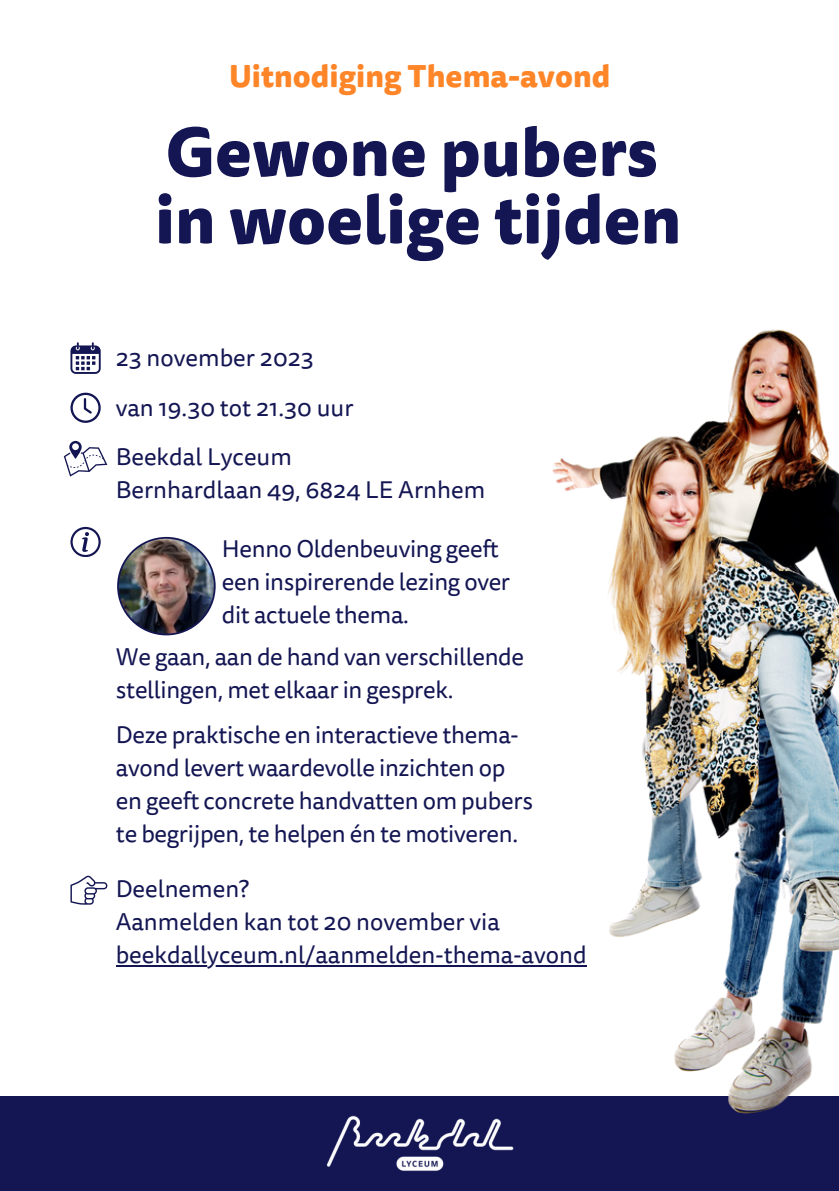
<style>
.page{position:relative;width:839px;height:1191px;background:#fff}
.page>*{position:absolute;margin:0;border:0;box-sizing:border-box;transform-origin:0 0}
.t1{font:800 66.4px "Tisa Sans Pro";color:#141653}
.t2{font:800 30.6px "Tisa Sans Pro";color:#fe8528}
.t3{font:24px/33px "Tisa Sans Pro";letter-spacing:-.015em;color:#141653}
</style>
<div class="page">
<div style="left:0;top:1097px;width:838px;height:94px;background:#141653"></div>
<img style="left:326px;top:1115px;width:188px;height:56px">
<svg style="left:70px;top:342px;width:30px;height:32px"></svg>
<svg style="left:70px;top:393px;width:30px;height:30px"></svg>
<svg style="left:70px;top:527px;width:30px;height:30px"></svg>
<img style="left:524px;top:329px;width:314px;height:785px">
<svg style="left:64px;top:441px;width:43px;height:36px"></svg>
<svg style="left:70px;top:876px;width:37px;height:28px"></svg>
<img style="left:117px;top:537px;width:99px;height:98px">
<hr style="left:116px;top:965px;width:470px;height:1px;background:#141653">
<p class="t2" style="left:229px;top:53px;width:382px">Uitnodiging Thema-avond</p>
<p class="t1" style="left:165px;top:102px;width:494px">Gewone pubers</p>
<p class="t1" style="left:155px;top:169px;width:527px">in woelige tijden</p>
<p class="t3" style="left:116px;top:342px;width:200px">23 november 2023</p>
<p class="t3" style="left:116px;top:392px;width:239px">van 19.30 tot 21.30 uur</p>
<p class="t3" style="left:116px;top:441px;width:178px">Beekdal Lyceum</p>
<p class="t3" style="left:116px;top:474px;width:371px">Bernhardlaan 49, 6824 LE Arnhem</p>
<p class="t3" style="left:222px;top:533px;width:290px">Henno Oldenbeuving geeft een inspirerende lezing over dit actuele thema.</p>
<p class="t3" style="left:116px;top:641px;width:409px">We gaan, aan de hand van verschillende stellingen, met elkaar in gesprek.</p>
<p class="t3" style="left:116px;top:719px;width:418px">Deze praktische en interactieve thema&shy;avond levert waardevolle inzichten op en geeft concrete handvatten om pubers te begrij pen, te helpen én te motiveren.</p>
<p class="t3" style="left:116px;top:873px;width:135px">Deelnemen?</p>
<p class="t3" style="left:116px;top:906px;width:385px">Aanmelden kan tot 20 november via</p>
<p class="t3" style="left:116px;top:939px;width:472px">beekdallyceum.nl/aanmelden-thema-avond</p>
</div>
